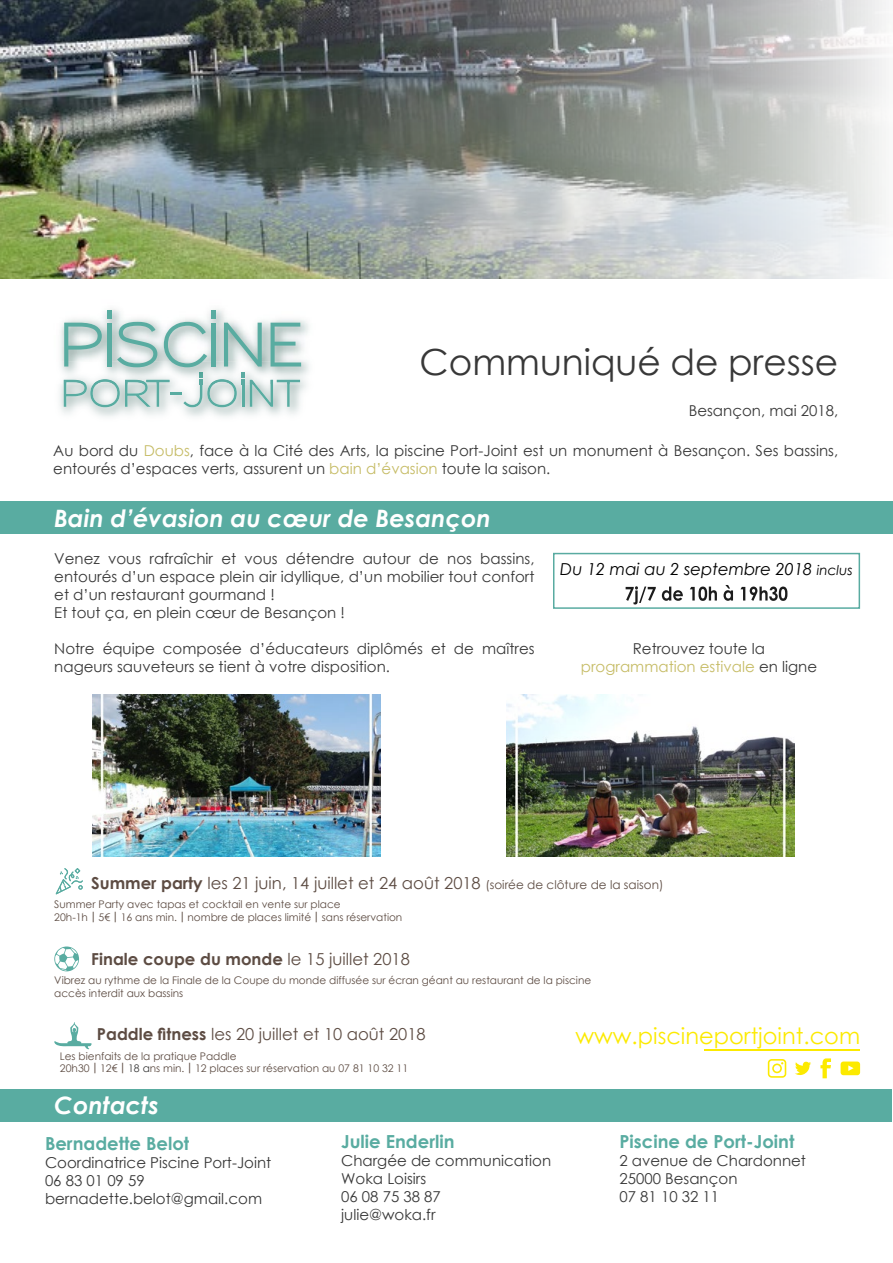
<style>
.page{position:relative;width:893px;height:1263px;background:#fff}
.page>*{position:absolute;margin:0;border:0;box-sizing:border-box;transform-origin:0 0}
.t1{font:36px "Century Gothic";color:#383838}
.t2{font:italic 700 24px "Century Gothic";color:#fff}
.t3{font:22.5px "Century Gothic";color:#fcea00}
.t4{font:700 18px "Century Gothic";color:#59aca1}
.t5{font:16.5px "Century Gothic";color:#5d4c43}
.t6{font:700 16.5px "Century Gothic";color:#5d4c43}
.t7{font:italic 16.5px "Century Gothic";color:#000}
.t8{font:15px/18px "Century Gothic";color:#383838}
.t9{font:10.5px/12.6px "Century Gothic";color:#5d4c43}
.s1{color:#c6bc66}
.s2{font-size:13.5px}
.s3{font-weight:700}
.s4{font-size:12px}
.s5{font-family:"Hira Maru Pro W4"}
.s6{font-weight:400}
.s7{color:#383838}
</style>
<div class="page">
<div style="left:0;top:1089px;width:891px;height:33px;background:#59aca1"></div>
<div style="left:0;top:501px;width:893px;height:33px;background:#59aca1"></div>
<hr style="left:704px;top:1049px;width:156px;height:2px;background:#fcea00">
<svg style="left:820px;top:1058px;width:11px;height:20px"></svg>
<svg style="left:795px;top:1061px;width:16px;height:15px"></svg>
<svg style="left:768px;top:1059px;width:18px;height:19px"></svg>
<svg style="left:841px;top:1061px;width:19px;height:14px"></svg>
<img style="left:0;top:0;width:886px;height:279px">
<img style="left:59px;top:384px;width:248px;height:33px">
<img style="left:60px;top:309px;width:249px;height:53px">
<img style="left:61px;top:362px;width:248px;height:22px">
<svg style="left:64px;top:322px;width:237px;height:85px"></svg>
<div style="left:107px;top:310px;width:5px;height:9px;background:#59aca1"></div>
<div style="left:211px;top:310px;width:5px;height:9px;background:#59aca1"></div>
<img style="left:507px;top:694px;width:288px;height:162px">
<img style="left:92px;top:694px;width:288px;height:162px">
<svg style="left:56px;top:868px;width:27px;height:26px"></svg>
<svg style="left:54px;top:946px;width:25px;height:25px"></svg>
<svg style="left:54px;top:1022px;width:38px;height:27px"></svg>
<svg style="left:626px;top:586px;width:30px;height:18px"></svg>
<svg style="left:662px;top:586px;width:21px;height:15px"></svg>
<svg style="left:690px;top:586px;width:27px;height:15px"></svg>
<svg style="left:723px;top:585px;width:10px;height:16px"></svg>
<svg style="left:740px;top:586px;width:47px;height:15px"></svg>
<div style="left:553px;top:553px;width:307px;height:56px;border:2px solid #59aba1"></div>
<h1 class="t1" style="left:420px;top:337px;width:420px">Communiqué de presse</h1>
<p class="t8" style="left:689px;top:401px;width:151px">Besançon, mai 2018,</p>
<p class="t8" style="left:53px;top:441px;width:786px">Au bord du <span class="s1">Doubs</span>, face à la Cité des Arts, la piscine Port-Joint est un monument à Besançon. Ses bassins, entourés d’espaces verts, assurent un <span class="s1">bain d’évasion</span> toute la saison.</p>
<h2 class="t2" style="left:54px;top:500px;width:438px">Bain d’évasion au cœur de Besançon</h2>
<p class="t8" style="left:54px;top:549px;width:482px">Venez vous rafraîchir et vous détendre autour de nos bassins, entourés d’un espace plein air idyllique, d’un mobilier tout confort et d’un restaurant gourmand !<br>Et tout ça, en plein cœur de Besançon !</p>
<p class="t8" style="left:54px;top:639px;width:482px">Notre équipe composée d’éducateurs diplômés et de maîtres nageurs sauveteurs se tient à votre disposition.</p>
<p class="t7" style="left:560px;top:557px;width:294px">Du 12 mai au 2 septembre 2018 <span class="s2">inclus</span></p>
<p class="t8" style="left:581px;top:639px;width:238px;text-align:center">Retrouvez toute la <span class="s1">programmation estivale</span> en ligne</p>
<p class="t5" style="left:91px;top:871px;width:574px"><span class="s3">Summer party</span> les 21 juin, 14 juillet et 24 août 2018 <span class="s4">(soirée de clôture de la saison)</span></p>
<p class="t9" style="left:54px;top:898px;width:350px">Summer Party avec tapas et cocktail en vente sur place<br>20h-1h<span class="s5">⎜</span>5€<span class="s5">⎜</span>16 ans min.<span class="s5">⎜</span>nombre de places limité<span class="s5">⎜</span>sans réservation</p>
<p class="t6" style="left:91px;top:946px;width:320px">Finale coupe du monde <span class="s6">le 15 juillet 2018</span></p>
<p class="t9" style="left:54px;top:974px;width:538px">Vibrez au rythme de la Finale de la Coupe du monde diffusée sur écran géant au restaurant de la piscine accès interdit aux bassins</p>
<p class="t5" style="left:97px;top:1023px;width:330px"><span class="s3">Paddle fitness</span> les 20 juillet et 10 août 2018</p>
<p class="t9" style="left:60px;top:1049px;width:350px">Les bienfaits de la pratique Paddle<br>20h30<span class="s5">⎜</span>12€<span class="s5">⎜</span><span class="s7">18 a</span>ns min.<span class="s5">⎜</span>12 places sur réservation au 07 81 10 32 11</p>
<h3 class="t3" style="left:575px;top:1020px;width:286px">www.piscineportjoint.com</h3>
<h2 class="t2" style="left:54px;top:1087px;width:106px">Contacts</h2>
<p class="t4" style="left:45px;top:1130px;width:146px">Bernadette Belot</p>
<p class="t8" style="left:45px;top:1154px;width:228px">Coordinatrice Piscine Port-Joint<br>06 83 01 09 59 bernadette.belot@gmail.com</p>
<p class="t4" style="left:341px;top:1128px;width:115px">Julie Enderlin</p>
<p class="t8" style="left:341px;top:1151px;width:211px">Chargée de communication<br>Woka Loisirs<br>06 08 75 38 87<br>julie@woka.fr</p>
<p class="t4" style="left:619px;top:1128px;width:176px">Piscine de Port-Joint</p>
<p class="t8" style="left:619px;top:1151px;width:188px">2 avenue de Chardonnet<br>25000 Besançon<br>07 81 10 32 11</p>
</div>
